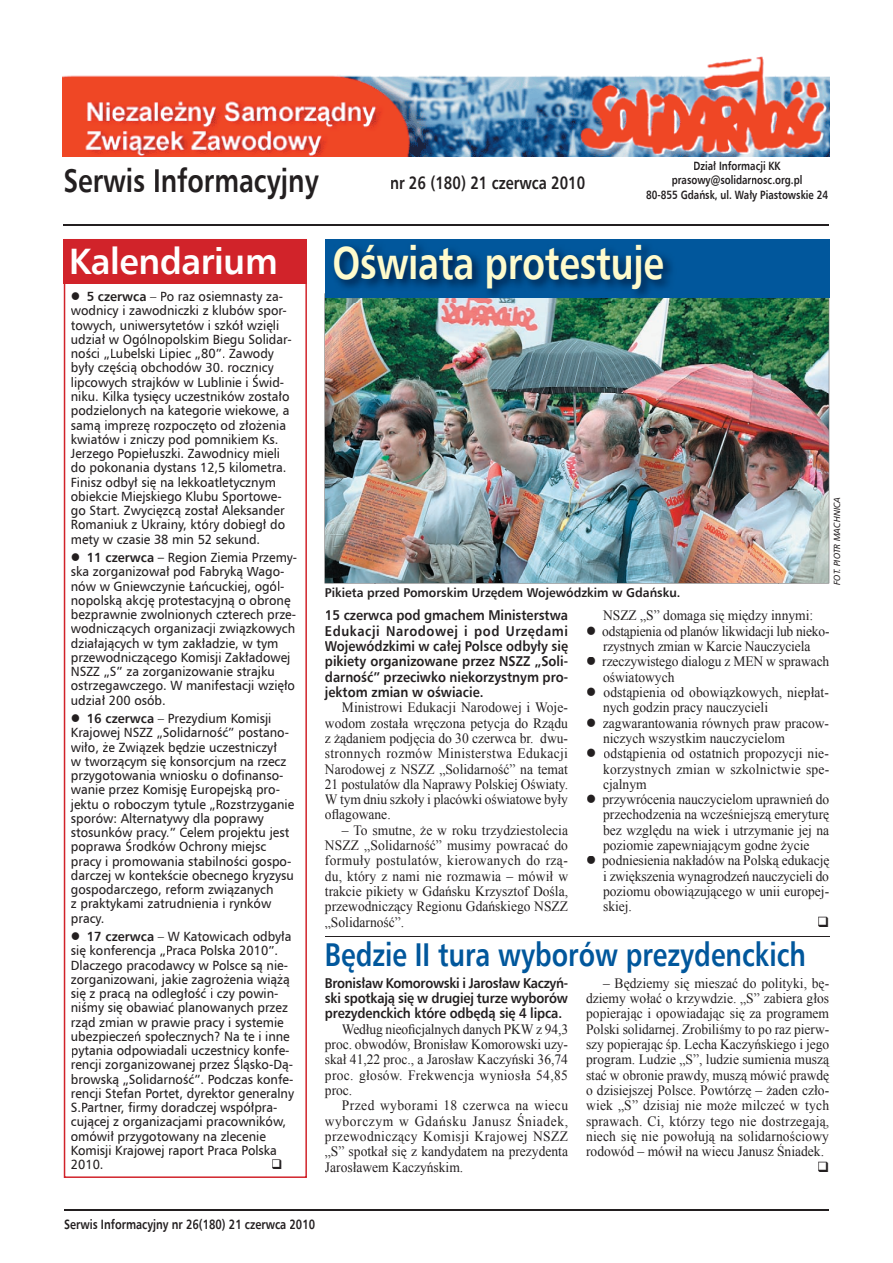
<style>
.page{position:relative;width:893px;height:1263px;background:#fff}
.page>*{position:absolute;margin:0;border:0;box-sizing:border-box;transform-origin:0 0}
.t1{font:700 46.5px "Humnst 777 EU";letter-spacing:-.01em;color:#fffbcc;scale:.8 1}
.t2{font:700 36.75px "Humnst 777 EU";letter-spacing:-.01em;color:#fff;scale:.95 1}
.t3{font:700 33px "Humnst 777 EU";color:#01579c;scale:.8 1}
.t4{font:700 33px "Humnst 777 EU";color:#231f20;scale:.8 1}
.t5{font:700 18px "Humnst 777 EU";color:#231f20;scale:.8 1}
.t6{font:14.25px/15.3px "Times New Roman";color:#231f20;text-align:justify;scale:.95 1}
.t7{font:700 14.25px/15.3px "Humnst 777 EU";letter-spacing:-.005em;color:#231f20;text-align:justify;scale:.9 1}
.t8{font:14.25px/30.6px "Times New Roman";letter-spacing:.03em;color:#231f20;text-align:right;scale:.95 1}
.t9{font:14.25px "Times New Roman";letter-spacing:.04em;color:#231f20;scale:.95 1}
.t10{font:700 13.5px "Humnst 777 EU";color:#231f20;scale:.8 1}
.t11{font:13.35px/14.2px "Humnst 777 EU";color:#231f20;scale:.95 1}
.t12{font:700 12.75px "Humnst 777 EU";color:#231f20;scale:.95 1}
.t13{font:700 12px/14.4px "Humnst 777 EU";color:#231f20;text-align:center;scale:.8 1}
.t14{font:italic 9px "Humnst 777 EU";color:#231f20;scale:.95 1}
.s1{font-weight:700}
</style>
<div class="page">
<img style="left:376px;top:298px;width:402px;height:237px">
<img style="left:325px;top:298px;width:51px;height:285px">
<img style="left:778px;top:298px;width:51px;height:285px">
<img style="left:375px;top:535px;width:404px;height:48px">
<img style="left:63px;top:56px;width:766px;height:100px">
<hr style="left:64px;top:224px;width:765px;height:2px;background:#231f20">
<svg style="left:64px;top:239px;width:243px;height:939px"></svg>
<hr style="left:64px;top:1209px;width:765px;height:1px;background:#231f20">
<div style="left:325px;top:239px;width:504px;height:59px;background:#01579c"></div>
<img style="left:329px;top:246px;width:348px;height:56px">
<hr style="left:342px;top:1113px;width:226px;height:1px;background:#231f20">
<hr style="left:586px;top:1143px;width:243px;height:1px;background:#231f20">
<hr style="left:325px;top:936px;width:504px;height:1px;background:#231f20">
<svg style="left:272px;top:1159px;width:9px;height:10px"></svg>
<h3 class="t4" style="left:63px;top:160px;width:321px">Serwis Informacyjny</h3>
<p class="t13" style="left:646px;top:158px;width:229px">Dział Informacji KK prasowy@solidarnosc.org.pl<br>80-855 Gdańsk, ul. Wały Piastowskie 24</p>
<h3 class="t5" style="left:390px;top:171px;width:246px">nr 26 (180) 21 czerwca 2010</h3>
<h2 class="t2" style="left:69px;top:238px;width:221px">Kalendarium</h2>
<p class="t11" style="left:71px;top:289px;width:234px">● <span class="s1">5 czerwca</span> – Po raz osiemnasty za&shy;wodnicy i zawodniczki z klubów spor&shy;towych, uniwersytetów i szkół wzięli udział w Ogólnopolskim Biegu Solidar&shy;ności „Lubelski Lipiec „80”. Zawody były częścią obchodów 30. rocznicy lipcowych strajków w Lublinie i Świd&shy;niku. Kilka tysięcy uczestników zostało podzielonych na kategorie wiekowe, a samą imprezę rozpoczęto od złożenia kwiatów i zniczy pod pomnikiem Ks.<br>Jerzego Popiełuszki. Zawodnicy mieli do pokonania dystans 12,5 kilometra.<br>Finisz odbył się na lekkoatletycznym obiekcie Miejskiego Klubu Sportowe&shy;go Start. Zwycięzcą został Aleksander Romaniuk z Ukrainy, który dobiegł do mety w czasie 38 min 52 sekund.</p>
<p class="t11" style="left:71px;top:550px;width:240px">● <span class="s1">11 czerwca</span> – Region Ziemia Przemy&shy;ska zorganizował pod Fabryką Wago&shy;nów w Gniewczynie Łańcuckiej, ogól&shy;nopolską akcję protestacyjną o obronę bezprawnie zwolnionych czterech prze&shy;wodniczących organizacji związkowych działających w tym zakładzie, w tym przewodniczącego Komisji Zakładowej NSZZ „S” za zorganizowanie strajku ostrzegawczego. W manifestacji wzięło udział 200 osób.</p>
<p class="t11" style="left:71px;top:711px;width:237px">● <span class="s1">16 czerwca</span> – Prezydium Komisji Krajowej NSZZ „Solidarność” postano&shy;wiło, że Związek będzie uczestniczył<br>w tworzącym się konsorcjum na rzecz przygotowania wniosku o dofinanso&shy;wanie przez Komisję Europejską pro&shy;jektu o roboczym tytule „Rozstrzyganie sporów: Alternatywy dla poprawy stosunków pracy.” Celem projektu jest poprawa Środków Ochrony miejsc pracy i promowania stabilności gospo&shy;darczej w kontekście obecnego kryzysu gospodarczego, reform związanych<br>z praktykami zatrudnienia i rynków pracy.</p>
<p class="t11" style="left:71px;top:929px;width:236px">● <span class="s1">17 czerwca</span> – W Katowicach odbyła się konferencja „Praca Polska 2010”.<br>Dlaczego pracodawcy w Polsce są nie&shy;zorganizowani, jakie zagrożenia wiążą się z pracą na odległość i czy powin&shy;niśmy się obawiać planowanych przez rząd zmian w prawie pracy i systemie ubezpieczeń społecznych? Na te i inne pytania odpowiadali uczestnicy konfe&shy;rencji zorganizowanej przez Śląsko-Dą&shy;browską „Solidarność”. Podczas konfe&shy;rencji Stefan Portet, dyrektor generalny S.Partner, firmy doradczej współpra&shy;cującej z organizacjami pracowników, omówił przygotowany na zlecenie Komisji Krajowej raport Praca Polska 2010.</p>
<h1 class="t1" style="left:332px;top:233px;width:416px">Oświata protestuje</h1>
<p class="t12" style="left:325px;top:585px;width:376px">Pikieta przed Pomorskim Urzędem Wojewódzkim w Gdańsku.</p>
<p class="t14" style="left:831px;top:585px;width:94px;rotate:-90deg">FOT. PIOTR MACHNICA</p>
<p class="t7" style="left:325px;top:608px;width:272px">15 czerwca pod gmachem Ministerstwa Edukacji Narodowej i pod Urzędami Wojewódzkimi w całej Polsce odbyły się pikiety organizowane przez NSZZ „Soli&shy;darność” przeciwko niekorzystnym pro&shy;jektom zmian w oświacie.</p>
<p class="t6" style="left:325px;top:700px;width:257px;text-indent:17px">Ministrowi Edukacji Narodowej i Woje&shy;wodom została wręczona petycja do Rządu z żądaniem podjęcia do 30 czerwca br. dwu&shy;stronnych rozmów Ministerstwa Edukacji Narodowej z NSZZ „Solidarność” na temat 21 postulatów dla Naprawy Polskiej Oświaty.<br>W tym dniu szkoły i placówki oświatowe były oflagowane.</p>
<p class="t6" style="left:325px;top:822px;width:258px;text-indent:17px">– To smutne, że w roku trzydziestolecia NSZZ „Solidarność” musimy powracać do formuły postulatów, kierowanych do rzą&shy;du, który z nami nie rozmawia – mówił w trakcie pikiety w Gdańsku Krzysztof Dośla, przewodniczący Regionu Gdańskiego NSZZ „Solidarność”.</p>
<p class="t6" style="left:603px;top:608px;width:223px">NSZZ „S” domaga się między innymi:</p>
<p class="t6" style="left:586px;top:623px;width:258px;text-align:center">● odstąpienia od planów likwidacji lub nieko&shy;rzystnych zmian w Karcie Nauczyciela</p>
<p class="t6" style="left:603px;top:654px;width:240px;text-indent:-17px">● rzeczywistego dialogu z MEN w sprawach oświatowych</p>
<p class="t6" style="left:603px;top:684px;width:239px;text-indent:-17px">● odstąpienia od obowiązkowych, niepłat&shy;nych godzin pracy nauczycieli</p>
<p class="t6" style="left:603px;top:715px;width:239px;text-indent:-17px">● zagwarantowania równych praw pracow&shy;niczych wszystkim nauczycielom</p>
<p class="t6" style="left:603px;top:745px;width:240px;text-indent:-17px">● odstąpienia od ostatnich propozycji nie&shy;korzystnych zmian w szkolnictwie spe&shy;cjalnym</p>
<p class="t6" style="left:603px;top:791px;width:240px;text-indent:-17px">● przywrócenia nauczycielom uprawnień do przechodzenia na wcześniejszą emeryturę bez względu na wiek i utrzymanie jej na poziomie zapewniającym godne życie</p>
<p class="t6" style="left:603px;top:853px;width:240px;text-indent:-17px">● podniesienia nakładów na Polską edukację i zwiększenia wynagrodzeń nauczycieli do poziomu obowiązującego w unii europej&shy;skiej.</p>
<h3 class="t3" style="left:325px;top:934px;width:603px">Będzie II tura wyborów prezydenckich</h3>
<p class="t7" style="left:325px;top:975px;width:272px">Bronisław Komorowski i Jarosław Kaczyń&shy;ski spotkają się w drugiej turze wyborów prezydenckich które odbędą się 4 lipca.</p>
<p class="t6" style="left:325px;top:1021px;width:257px;text-indent:17px">Według nieoficjalnych danych PKW z 94,3 proc. obwodów, Bronisław Komorowski uzy&shy;skał 41,22 proc., a Jarosław Kaczyński 36,74 proc. głosów. Frekwencja wyniosła 54,85 proc.</p>
<p class="t9" style="left:325px;top:1111px;width:257px">wyborczym w Gdańsku Janusz Śniadek,</p>
<p class="t8" style="left:325px;top:1090px;width:258px">Przed wyborami 18 czerwca na wiecu przewodniczący Komisji Krajowej NSZZ</p>
<p class="t6" style="left:325px;top:1143px;width:257px">„S” spotkał się z kandydatem na prezydenta<br>Jarosławem Kaczyńskim.</p>
<p class="t6" style="left:586px;top:975px;width:258px;text-indent:17px">– Będziemy się mieszać do polityki, bę&shy;dziemy wołać o krzywdzie. „S” zabiera głos popierając i opowiadając się za programem Polski solidarnej. Zrobiliśmy to po raz pierw&shy;szy popierając śp. Lecha Kaczyńskiego i jego program. Ludzie „S”, ludzie sumienia muszą stać w obronie prawdy, muszą mówić prawdę o dzisiejszej Polsce. Powtórzę – żaden czło&shy;wiek „S” dzisiaj nie może milczeć w tych sprawach. Ci, którzy tego nie dostrzegają,</p>
<p class="t6" style="left:586px;top:1143px;width:252px">rodowód – mówił na wiecu Janusz Śniadek.</p>
<p class="t6" style="left:586px;top:1128px;width:257px">niech się nie powołują na solidarnościowy</p>
<p class="t10" style="left:64px;top:1215px;width:315px">Serwis Informacyjny nr 26(180) 21 czerwca 2010</p>
</div>
